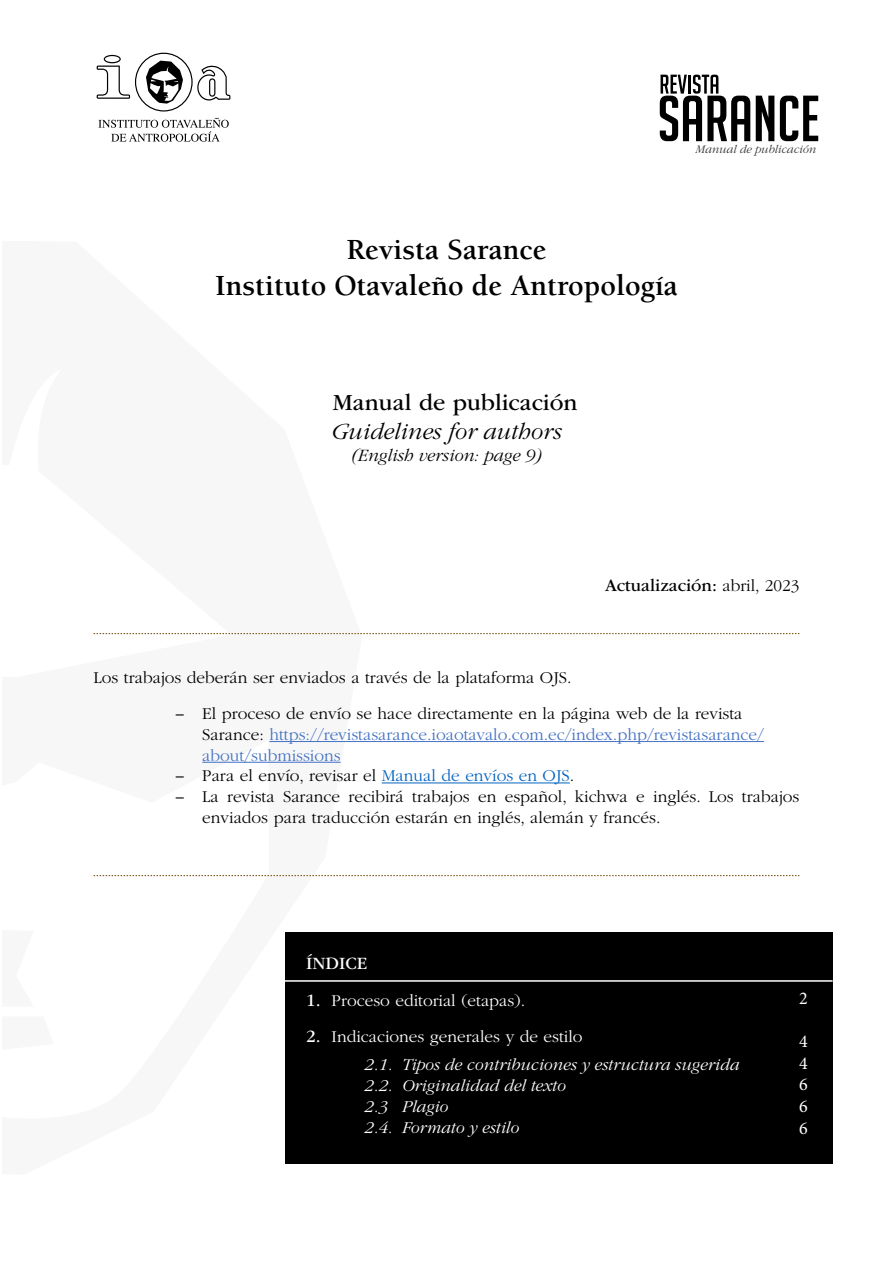
<style>
.page{position:relative;width:893px;height:1263px;background:#fff}
.page>*{position:absolute;margin:0;border:0;box-sizing:border-box;transform-origin:0 0}
.t1{font:700 30px/36px "Berkeley Std";color:#000;text-align:center}
.t2{font:italic 300 24px "ITC Garamond Std";color:#000}
.t3{font:24px "ITC Garamond Std";color:#000}
.t4{font:18px "ITC Garamond Std";color:#000}
.t5{font:italic 300 18px "ITC Garamond Std";color:#000}
.t6{font:18px "ITC Garamond Std";color:#fff}
.t7{font:18px/21.6px "Minion Pro";color:#fff;text-align:justify}
.t8{font:300 17.25px/20.7px "ITC Garamond Std";color:#000}
.t9{font:italic 300 17.25px/21.1px "ITC Garamond Std";color:#fff}
.t10{font:300 17.25px "ITC Garamond Std";color:#fff}
.t11{font:italic 300 12px "ITC Garamond Std";color:#000}
.s1{font-weight:300;font-size:17.25px}
.s2{color:#4472c4}
.s3{color:#0563c1}
.s4{font-weight:400;font-size:18px}
.s5{font-weight:400;font-style:normal;font-size:18px}
.s6{font-style:normal}
</style>
<div class="page">
<svg style="left:756px;top:96px;width:18px;height:45px"></svg>
<svg style="left:780px;top:96px;width:38px;height:45px"></svg>
<svg style="left:660px;top:75px;width:90px;height:66px"></svg>
<svg style="left:97px;top:53px;width:133px;height:59px"></svg>
<svg style="left:98px;top:118px;width:131px;height:24px"></svg>
<div style="left:285px;top:932px;width:548px;height:231px;background:#000"></div>
<svg style="left:94px;top:875px;width:705px;height:1px"></svg>
<svg style="left:94px;top:633px;width:705px;height:1px"></svg>
<hr style="left:285px;top:980px;width:548px;height:2px;background:#fff">
<hr style="left:269px;top:741px;width:495px;height:1px;background:#4472c4">
<hr style="left:202px;top:762px;width:139px;height:1px;background:#4472c4">
<hr style="left:382px;top:782px;width:188px;height:1px;background:#0563c1">
<p class="t11" style="left:695px;top:143px;width:122px">Manual de publicación</p>
<h1 class="t1" style="left:215px;top:232px;width:464px">Revista Sarance<br>Instituto Otavaleño de Antropología</h1>
<h2 class="t3" style="left:333px;top:390px;width:246px">Manual de publicación</h2>
<h2 class="t2" style="left:331px;top:419px;width:232px">Guidelines for authors</h2>
<p class="t5" style="left:351px;top:445px;width:193px">(English version: page 9)</p>
<p class="t4" style="left:605px;top:576px;width:196px">Actualización: <span class="s1">abril, 2023</span></p>
<p class="t8" style="left:202px;top:660px;width:542px;line-height:35.7px;text-indent:-109px">Los trabajos deberán ser enviados a través de la plataforma OJS.<br>El proceso de envío se hace directamente en la página web de la revista</p>
<p class="t8" style="left:202px;top:724px;width:599px">Sarance: <span class="s2">https://revistasarance.ioaotavalo.com.ec/index.php/revistasarance/ about/submissions<br></span>Para el envío, revisar el <span class="s3">Manual de envíos en OJS</span>.<br>La revista Sarance recibirá trabajos en español, kichwa e inglés. Los trabajos enviados para traducción estarán en inglés, alemán y francés.</p>
<p class="t6" style="left:306px;top:953px;width:63px">ÍNDICE</p>
<p class="t10" style="left:306px;top:991px;width:220px"><span class="s4">1.</span> Proceso editorial (etapas).</p>
<p class="t9" style="left:364px;top:1023px;width:377px;line-height:28.2px;text-indent:-58px"><span class="s5">2.</span> <span class="s6">Indicaciones generales y de estilo<br></span>2.1. Tipos de contribuciones y estructura sugerida</p>
<p class="t9" style="left:364px;top:1075px;width:203px">2.2. Originalidad del texto<br>2.3 Plagio<br>2.4. Formato y estilo</p>
<p class="t7" style="left:799px;top:987px;width:10px">2</p>
<p class="t7" style="left:799px;top:1031px;width:10px">4<br>4<br>6<br>6<br>6</p>
</div>
